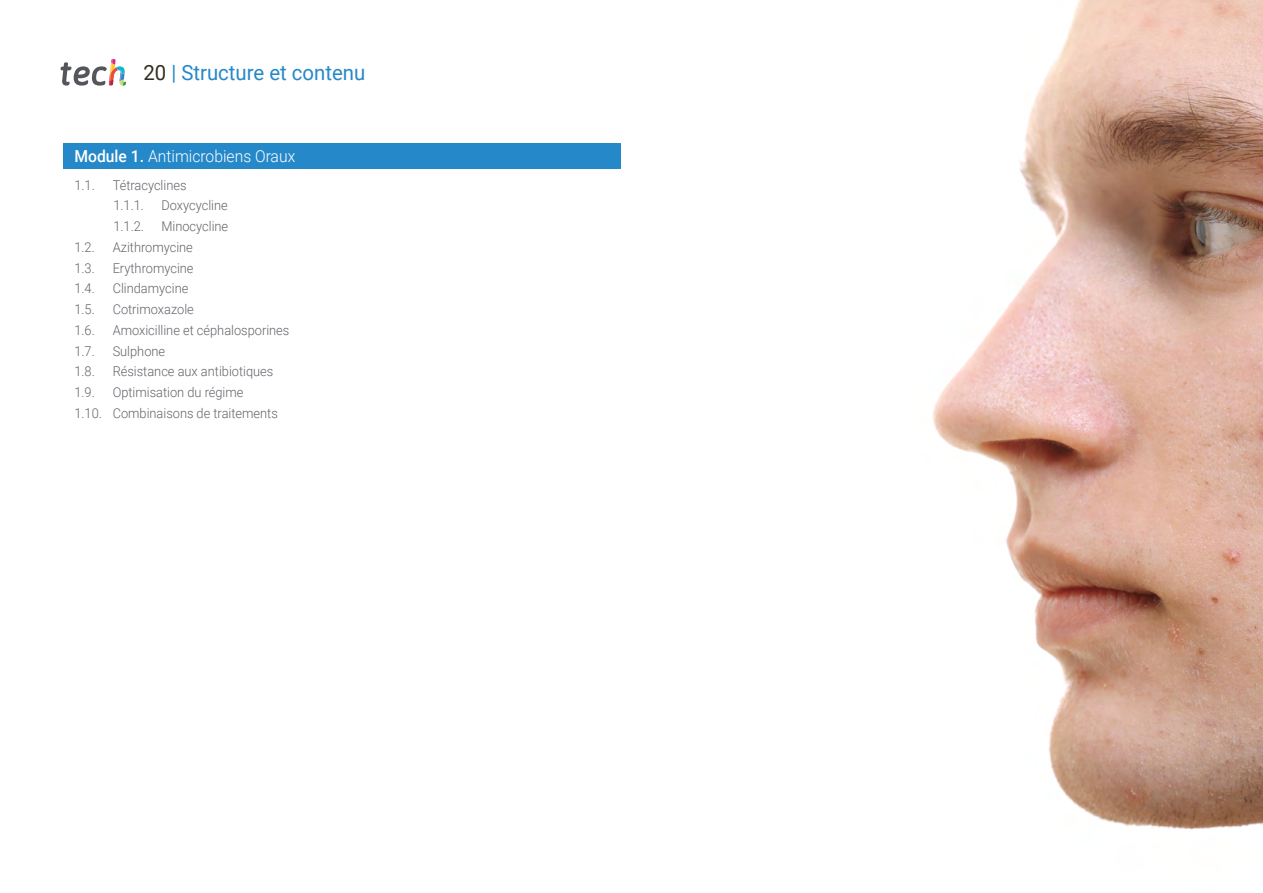
<style>
.page{position:relative;width:1263px;height:893px;background:#fff}
.page>*{position:absolute;margin:0;border:0;box-sizing:border-box;transform-origin:0 0}
.t1{font:21px "Roboto";color:#2488c9}
.t2{font:300 16.5px "Roboto";color:#fff;scale:.95 1}
.t3{font:300 13.5px/20.7px "Roboto";color:#61646a;scale:.95 1}
.s1{color:#312e20}
.s2{font-weight:500}
</style>
<div class="page">
<div style="left:63px;top:144px;width:558px;height:25px;background:#2488c9"></div>
<svg style="left:61px;top:59px;width:65px;height:27px"></svg>
<img style="left:933px;top:0;width:330px;height:830px">
<h1 class="t1" style="left:144px;top:57px;width:223px"><span class="s1">20</span> | Structure et contenu</h1>
<p class="t2" style="left:74px;top:145px;width:234px"><span class="s2">Module 1.</span> Antimicrobiens Oraux</p>
<p class="t3" style="left:74px;top:174px;width:23px">1.1.</p>
<p class="t3" style="left:113px;top:174px;width:79px">Tétracyclines<br>1.1.1.</p>
<p class="t3" style="left:161px;top:195px;width:71px">Doxycycline</p>
<p class="t3" style="left:113px;top:215px;width:34px">1.1.2.</p>
<p class="t3" style="left:161px;top:215px;width:72px">Minocycline</p>
<p class="t3" style="left:74px;top:236px;width:23px">1.2.</p>
<p class="t3" style="left:113px;top:236px;width:86px">Azithromycine</p>
<p class="t3" style="left:74px;top:257px;width:23px">1.3.</p>
<p class="t3" style="left:113px;top:257px;width:87px">Erythromycine</p>
<p class="t3" style="left:74px;top:278px;width:23px">1.4.</p>
<p class="t3" style="left:113px;top:278px;width:81px">Clindamycine</p>
<p class="t3" style="left:74px;top:298px;width:23px">1.5.</p>
<p class="t3" style="left:113px;top:298px;width:87px">Cotrimoxazole</p>
<p class="t3" style="left:74px;top:319px;width:23px">1.6.</p>
<p class="t3" style="left:113px;top:319px;width:188px">Amoxicilline et céphalosporines</p>
<p class="t3" style="left:74px;top:340px;width:23px">1.7.</p>
<p class="t3" style="left:113px;top:340px;width:57px">Sulphone</p>
<p class="t3" style="left:74px;top:361px;width:23px">1.8.</p>
<p class="t3" style="left:113px;top:361px;width:171px">Résistance aux antibiotiques</p>
<p class="t3" style="left:74px;top:381px;width:23px">1.9.</p>
<p class="t3" style="left:74px;top:381px;width:216px;text-align:center">Optimisation du régime<br>1.10. Combinaisons de traitements</p>
</div>
